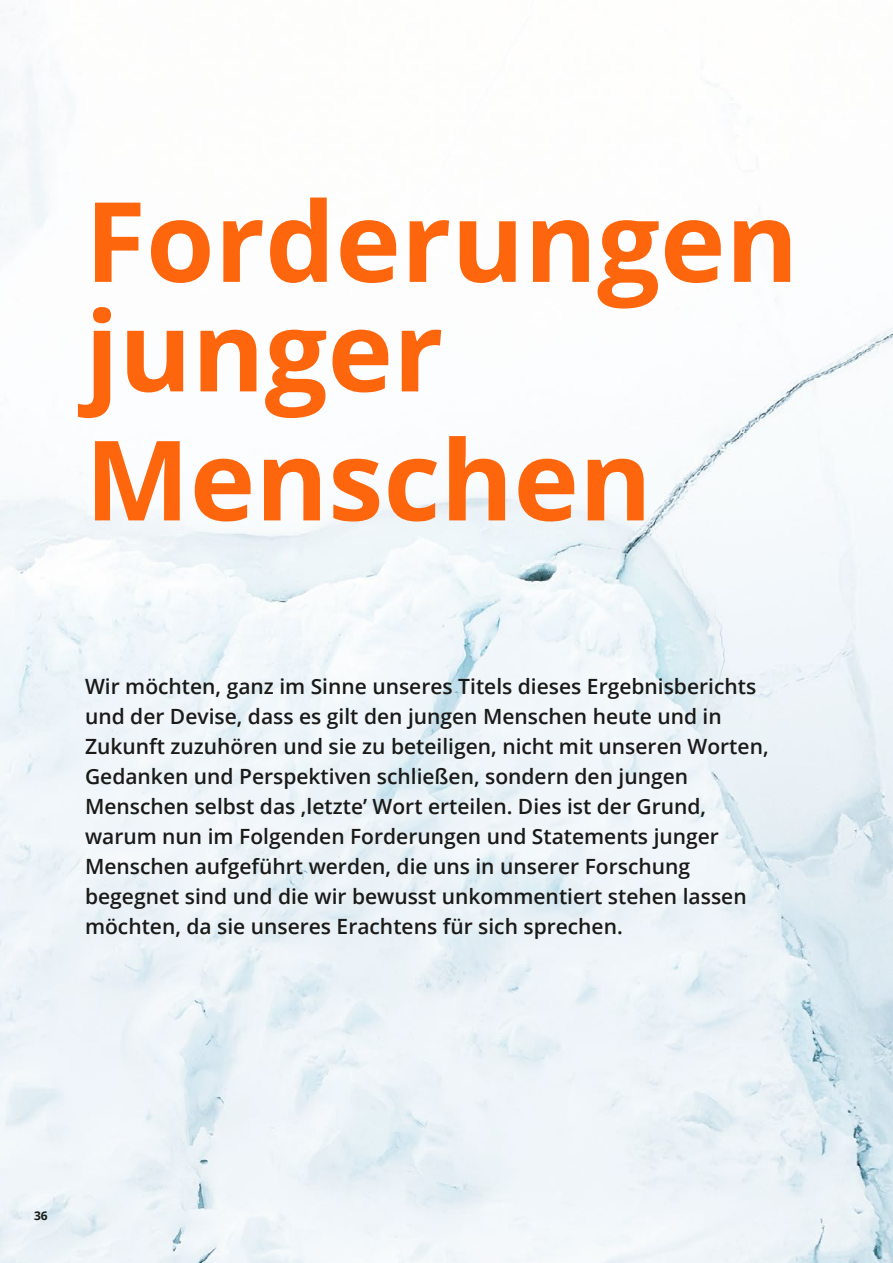
<style>
.page{position:relative;width:893px;height:1263px;background:#fff}
.page>*{position:absolute;margin:0;border:0;box-sizing:border-box;transform-origin:0 0}
.H1_nicht_numm{font:700 111px/109.5px "Open Sans";color:#fe660d}
.Intro_Einleitungssei{font:600 21px/30px "Open Sans";color:#1a1a18}
.t1{font:700 12px "Open Sans";color:#1a1a18}
</style>
<div class="page">
<img style="left:0;top:8px;width:893px;height:1255px">
<p class="H1_nicht_numm" style="left:85px;top:184px;width:715px">Forderungen junger</p>
<p class="H1_nicht_numm" style="left:85px;top:423px;width:568px">Menschen</p>
<p class="Intro_Einleitungssei" style="left:85px;top:670px;width:685px">Wir möchten, ganz im Sinne unseres Titels dieses Ergebnisberichts und der Devise, dass es gilt den jungen Menschen heute und in Zukunft zuzuhören und sie zu beteiligen, nicht mit unseren Worten, Gedanken und Perspektiven schließen, sondern den jungen Menschen selbst das ‚letzte’ Wort erteilen. Dies ist der Grund, warum nun im Folgenden Forderungen und Statements junger Menschen aufgeführt werden, die uns in unserer Forschung begegnet sind und die wir bewusst unkommentiert stehen lassen möchten, da sie unseres Erachtens für sich sprechen.</p>
<p class="t1" style="left:34px;top:1207px;width:15px">36</p>
</div>
